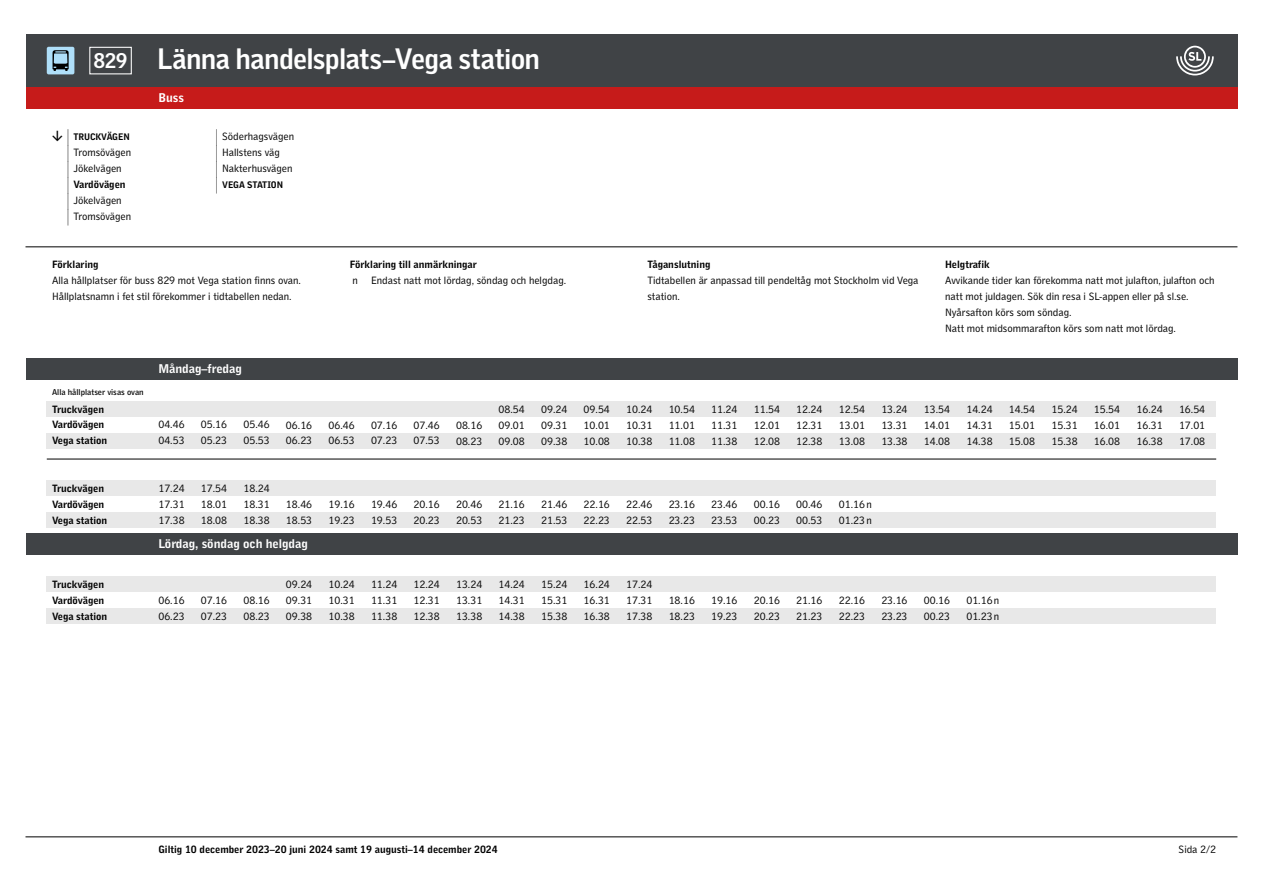
<style>
.page{position:relative;width:1263px;height:893px;background:#fff}
.page>*{position:absolute;margin:0;border:0;box-sizing:border-box;transform-origin:0 0}
.t1{font:700 28.2px "SL Gothic Display";letter-spacing:-.005em;color:#fff}
.t2{font:700 12.75px "SL Gothic Timetable 2";color:#fff}
.t3{font:10.65px/15.9px "SL Gothic Timetable 2";color:#000}
.t4{font:700 10.65px/15.9px "SL Gothic Timetable 2";color:#000}
.t5{font:700 9.6px "SL Gothic Timetable 2";letter-spacing:-.015em;color:#000}
.t6{font:500 8.55px "SL Gothic Timetable 2";color:#000}
.s1{font-size:20.25px}
.s2{font-size:10.65px}
.s3{font-weight:700}
</style>
<div class="page">
<div style="left:26px;top:34px;width:1211px;height:53px;background:#404346"></div>
<hr style="left:26px;top:837px;width:1211px;height:1px;background:#000">
<svg style="left:1176px;top:46px;width:38px;height:29px"></svg>
<hr style="left:26px;top:247px;width:1211px;height:1px;background:#000">
<svg style="left:47px;top:47px;width:27px;height:27px"></svg>
<div style="left:26px;top:358px;width:1211px;height:21px;background:#404346"></div>
<div style="left:26px;top:533px;width:1211px;height:22px;background:#404346"></div>
<div style="left:89px;top:47px;width:43px;height:27px;border:1px solid #fff"></div>
<div style="left:47px;top:401px;width:1169px;height:16px;background:#e8e8e8"></div>
<div style="left:47px;top:433px;width:1169px;height:16px;background:#e8e8e8"></div>
<div style="left:47px;top:480px;width:1169px;height:16px;background:#e8e8e8"></div>
<div style="left:47px;top:512px;width:1169px;height:16px;background:#e8e8e8"></div>
<div style="left:47px;top:576px;width:1169px;height:16px;background:#e8e8e8"></div>
<div style="left:47px;top:608px;width:1169px;height:16px;background:#e8e8e8"></div>
<div style="left:26px;top:87px;width:1211px;height:21px;background:#c61b1a"></div>
<hr style="left:47px;top:459px;width:1169px;height:1px;background:#000">
<h1 class="t1" style="left:94px;top:40px;width:447px"><span class="s1">829</span> Länna handelsplats–Vega station</h1>
<p class="t5" style="left:52px;top:131px;width:79px"><span class="s2">Ŵ</span> TRUCKVÄGEN</p>
<p class="t3" style="left:52px;top:145px;width:81px"><span class="s3">ų</span> Tromsövägen <span class="s3">ų</span> Jökelvägen <span class="s3">ų Vardövägen ų</span> Jökelvägen <span class="s3">ų</span> Tromsövägen</p>
<p class="t2" style="left:158px;top:90px;width:27px">Buss</p>
<p class="t3" style="left:201px;top:129px;width:95px"><span class="s3">ų</span> Söderhagsvägen <span class="s3">ų</span> Hallstens väg <span class="s3">ų</span> Nakterhusvägen</p>
<p class="t5" style="left:201px;top:179px;width:84px"><span class="s2">ų</span> VEGA STATION</p>
<p class="t4" style="left:52px;top:256px;width:48px">Förklaring</p>
<p class="t3" style="left:52px;top:272px;width:250px">Alla hållplatser för buss 829 mot Vega station finns ovan.<br>Hållplatsnamn i fet stil förekommer i tidtabellen nedan.</p>
<p class="t4" style="left:350px;top:256px;width:129px">Förklaring till anmärkningar</p>
<p class="t3" style="left:352px;top:272px;width:215px">n Endast natt mot lördag, söndag och helgdag.</p>
<p class="t6" style="left:52px;top:387px;width:93px">Alla hållplatser visas ovan</p>
<p class="t4" style="left:52px;top:401px;width:57px">Truckvägen<br>Vardövägen<br>Vega station</p>
<p class="t4" style="left:52px;top:481px;width:57px">Truckvägen<br>Vardövägen<br>Vega station</p>
<p class="t4" style="left:52px;top:576px;width:57px">Truckvägen<br>Vardövägen<br>Vega station</p>
<p class="t2" style="left:158px;top:361px;width:85px">Måndag–fredag</p>
<p class="t3" style="left:158px;top:417px;width:28px">04.46<br>04.53</p>
<p class="t3" style="left:158px;top:481px;width:28px;text-align:justify">17.24<br>17.31<br>17.38</p>
<p class="t3" style="left:201px;top:417px;width:28px">05.16<br>05.23</p>
<p class="t3" style="left:201px;top:481px;width:28px;text-align:justify">17.54<br>18.01<br>18.08</p>
<p class="t3" style="left:243px;top:417px;width:28px">05.46<br>05.53</p>
<p class="t3" style="left:243px;top:481px;width:28px;text-align:justify">18.24<br>18.31<br>18.38</p>
<p class="t3" style="left:286px;top:417px;width:28px">06.16<br>06.23</p>
<p class="t3" style="left:286px;top:497px;width:28px">18.46<br>18.53</p>
<p class="t2" style="left:158px;top:536px;width:151px">Lördag, söndag och helgdag</p>
<p class="t3" style="left:158px;top:592px;width:28px">06.16<br>06.23</p>
<p class="t3" style="left:201px;top:592px;width:28px">07.16<br>07.23</p>
<p class="t3" style="left:243px;top:592px;width:28px">08.16<br>08.23</p>
<p class="t3" style="left:286px;top:576px;width:28px;text-align:justify">09.24<br>09.31<br>09.38</p>
<p class="t3" style="left:328px;top:417px;width:28px">06.46<br>06.53</p>
<p class="t3" style="left:328px;top:497px;width:28px">19.16<br>19.23</p>
<p class="t3" style="left:328px;top:576px;width:28px;text-align:justify">10.24<br>10.31<br>10.38</p>
<p class="t3" style="left:371px;top:417px;width:28px">07.16<br>07.23</p>
<p class="t3" style="left:371px;top:497px;width:28px">19.46<br>19.53</p>
<p class="t3" style="left:371px;top:576px;width:28px;text-align:justify">11.24<br>11.31<br>11.38</p>
<p class="t3" style="left:414px;top:417px;width:28px">07.46<br>07.53</p>
<p class="t3" style="left:456px;top:417px;width:28px">08.16<br>08.23</p>
<p class="t3" style="left:414px;top:497px;width:28px">20.16<br>20.23</p>
<p class="t3" style="left:456px;top:497px;width:28px">20.46<br>20.53</p>
<p class="t3" style="left:414px;top:576px;width:28px;text-align:justify">12.24<br>12.31<br>12.38</p>
<p class="t3" style="left:456px;top:576px;width:28px;text-align:justify">13.24<br>13.31<br>13.38</p>
<p class="t3" style="left:499px;top:401px;width:28px;text-align:justify">08.54<br>09.01<br>09.08</p>
<p class="t3" style="left:541px;top:401px;width:28px;text-align:justify">09.24<br>09.31<br>09.38</p>
<p class="t3" style="left:584px;top:401px;width:28px;text-align:justify">09.54<br>10.01<br>10.08</p>
<p class="t3" style="left:499px;top:497px;width:28px">21.16<br>21.23</p>
<p class="t3" style="left:541px;top:497px;width:28px">21.46<br>21.53</p>
<p class="t3" style="left:584px;top:497px;width:28px">22.16<br>22.23</p>
<p class="t3" style="left:499px;top:576px;width:28px;text-align:justify">14.24<br>14.31<br>14.38</p>
<p class="t3" style="left:541px;top:576px;width:28px;text-align:justify">15.24<br>15.31<br>15.38</p>
<p class="t3" style="left:584px;top:576px;width:28px;text-align:justify">16.24<br>16.31<br>16.38</p>
<p class="t4" style="left:647px;top:256px;width:65px">Tåganslutning</p>
<p class="t3" style="left:647px;top:272px;width:273px">Tidtabellen är anpassad till pendeltåg mot Stockholm vid Vega station.</p>
<p class="t4" style="left:945px;top:256px;width:46px">Helgtrafik</p>
<p class="t3" style="left:945px;top:272px;width:271px">Avvikande tider kan förekomma natt mot julafton, julafton och natt mot juldagen. Sök din resa i SL-appen eller på sl.se.<br>Nyårsafton körs som söndag.<br>Natt mot midsommarafton körs som natt mot lördag.</p>
<p class="t3" style="left:626px;top:401px;width:28px;text-align:justify">10.24<br>10.31<br>10.38</p>
<p class="t3" style="left:669px;top:401px;width:28px;text-align:justify">10.54<br>11.01<br>11.08</p>
<p class="t3" style="left:711px;top:401px;width:28px;text-align:justify">11.24<br>11.31<br>11.38</p>
<p class="t3" style="left:754px;top:401px;width:28px;text-align:justify">11.54<br>12.01<br>12.08</p>
<p class="t3" style="left:796px;top:401px;width:28px;text-align:justify">12.24<br>12.31<br>12.38</p>
<p class="t3" style="left:839px;top:401px;width:28px;text-align:justify">12.54<br>13.01<br>13.08</p>
<p class="t3" style="left:881px;top:401px;width:28px;text-align:justify">13.24<br>13.31<br>13.38</p>
<p class="t3" style="left:924px;top:401px;width:28px;text-align:justify">13.54<br>14.01<br>14.08</p>
<p class="t3" style="left:966px;top:401px;width:28px;text-align:justify">14.24<br>14.31<br>14.38</p>
<p class="t3" style="left:1009px;top:401px;width:28px;text-align:justify">14.54<br>15.01<br>15.08</p>
<p class="t3" style="left:1051px;top:401px;width:28px;text-align:justify">15.24<br>15.31<br>15.38</p>
<p class="t3" style="left:1094px;top:401px;width:28px;text-align:justify">15.54<br>16.01<br>16.08</p>
<p class="t3" style="left:1136px;top:401px;width:28px;text-align:justify">16.24<br>16.31<br>16.38</p>
<p class="t3" style="left:1179px;top:401px;width:28px;text-align:justify">16.54<br>17.01<br>17.08</p>
<p class="t3" style="left:626px;top:497px;width:28px">22.46<br>22.53</p>
<p class="t3" style="left:669px;top:497px;width:28px">23.16<br>23.23</p>
<p class="t3" style="left:711px;top:497px;width:28px">23.46<br>23.53</p>
<p class="t3" style="left:754px;top:497px;width:28px">00.16<br>00.23</p>
<p class="t3" style="left:796px;top:497px;width:28px">00.46<br>00.53</p>
<p class="t3" style="left:839px;top:497px;width:34px">01.16 n<br>01.23 n</p>
<p class="t3" style="left:626px;top:576px;width:28px;text-align:justify">17.24<br>17.31<br>17.38</p>
<p class="t3" style="left:669px;top:592px;width:28px">18.16<br>18.23</p>
<p class="t3" style="left:711px;top:592px;width:28px">19.16<br>19.23</p>
<p class="t3" style="left:754px;top:592px;width:28px">20.16<br>20.23</p>
<p class="t3" style="left:796px;top:592px;width:28px">21.16<br>21.23</p>
<p class="t3" style="left:839px;top:592px;width:28px">22.16<br>22.23</p>
<p class="t3" style="left:881px;top:592px;width:28px">23.16<br>23.23</p>
<p class="t3" style="left:924px;top:592px;width:28px">00.16<br>00.23</p>
<p class="t3" style="left:966px;top:592px;width:34px">01.16 n<br>01.23 n</p>
<p class="t4" style="left:158px;top:841px;width:341px">Giltig 10 december 2023–20 juni 2024 samt 19 augusti–14 december 2024</p>
<p class="t3" style="left:1178px;top:841px;width:39px">Sida 2/2</p>
</div>
